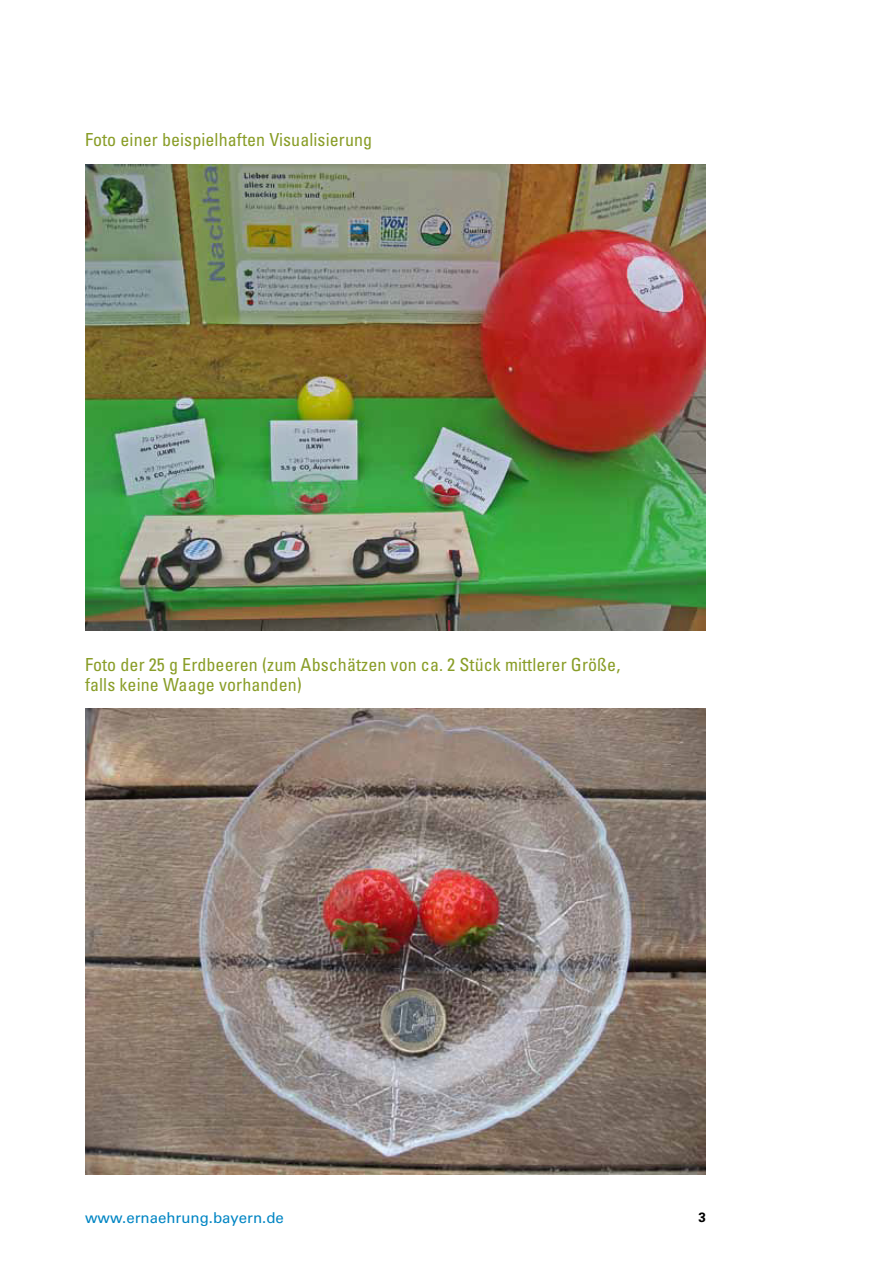
<style>
.page{position:relative;width:893px;height:1263px;background:#fff}
.page>*{position:absolute;margin:0;border:0;box-sizing:border-box;transform-origin:0 0}
.Innenseiten_I_Zwischenhead_gruen{font:condensed 18px/19.5px "Univers";letter-spacing:.005em;color:#899d27}
.t1{font:15px "Univers";color:#0085c3}
.t2{font:700 13.5px "Univers";color:#000}
</style>
<div class="page">
<img style="left:85px;top:165px;width:621px;height:465px">
<img style="left:85px;top:708px;width:621px;height:466px">
<h2 class="Innenseiten_I_Zwischenhead_gruen" style="left:85px;top:130px;width:289px">Foto einer beispielhaften Visualisierung</h2>
<h2 class="Innenseiten_I_Zwischenhead_gruen" style="left:85px;top:655px;width:537px">Foto der 25 g Erdbeeren (zum Abschätzen von ca. 2 Stück mittlerer Größe, falls keine Waage vorhanden)</h2>
<p class="t1" style="left:85px;top:1209px;width:200px">www.ernaehrung.bayern.de</p>
<p class="t2" style="left:698px;top:1209px;width:9px">3</p>
</div>
